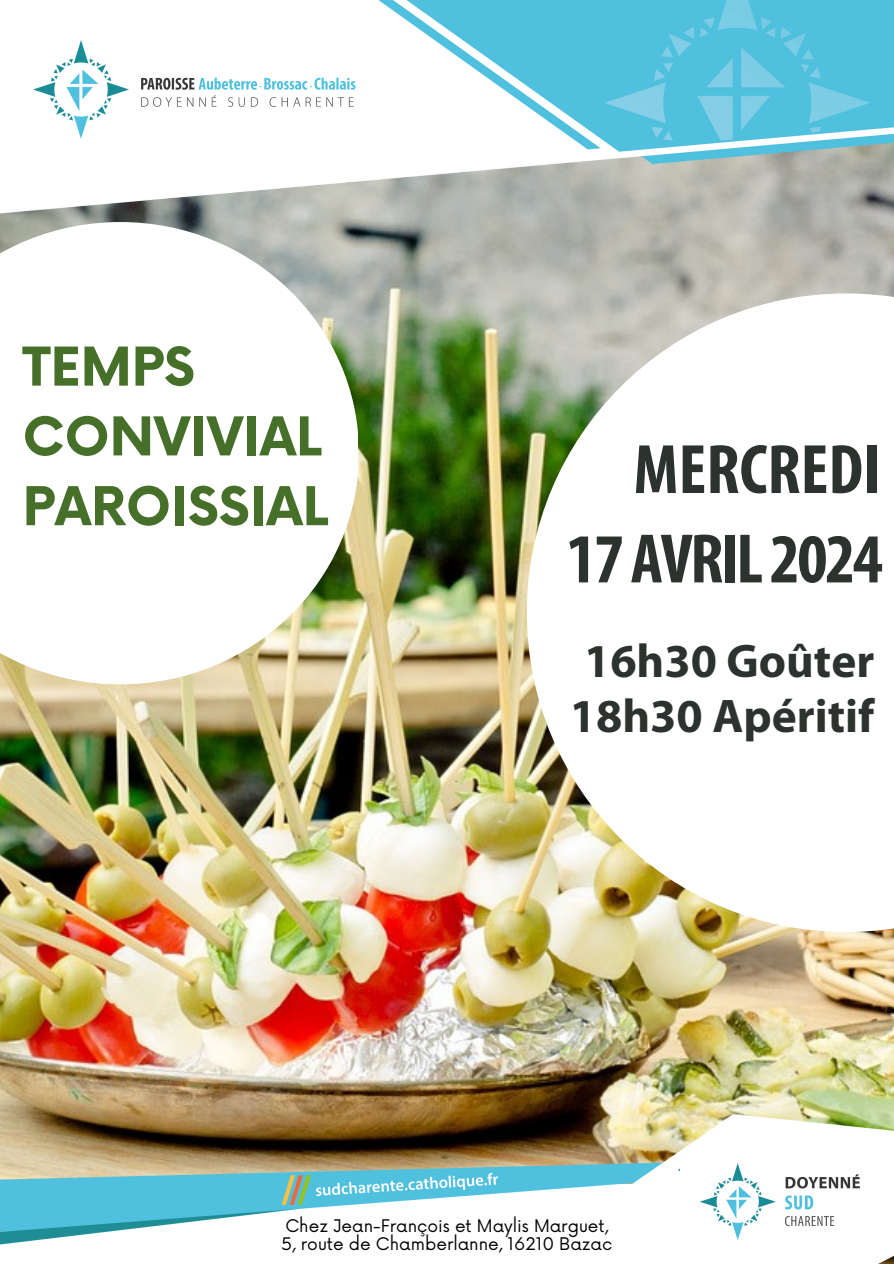
<style>
.page{position:relative;width:894px;height:1264px;background:#fff}
.page>*{position:absolute;margin:0;border:0;box-sizing:border-box;transform-origin:0 0}
.t1{font:700 condensed 70.5px/89.4px "Myriad Pro";color:#2c322d;text-align:right}
.t2{font:700 52.05px/69.8px "Now";color:#466f29}
.t3{font:700 47.4px/55.3px "Myriad Pro";color:#2c322d;text-align:center}
.t4{font:16.95px "Now";color:#000}
</style>
<div class="page">
<img style="left:0;top:213px;width:893px;height:901px">
<svg style="left:526px;top:293px;width:367px;height:639px"></svg>
<img style="left:0;top:1114px;width:893px;height:149px">
<div style="left:659px;top:1171px;width:221px;height:84px;background:#fff"></div>
<div style="left:638px;top:1184px;width:67px;height:58px;background:#fff"></div>
<img style="left:686px;top:1155px;width:188px;height:85px">
<img style="left:5px;top:0;width:888px;height:213px">
<img style="left:33px;top:41px;width:325px;height:97px">
<svg style="left:0;top:222px;width:358px;height:462px"></svg>
<p class="t2" style="left:23px;top:335px;width:307px">TEMPS<br>CONVIVIAL<br>PAROISSIAL</p>
<p class="t1" style="left:566px;top:430px;width:318px">MERCREDI<br>17AVRIL2024</p>
<h1 class="t3" style="left:569px;top:637px;width:306px">16h30 Goûter<br>18h30 Apéritif</h1>
<p class="t4" style="left:285px;top:1216px;width:324px">Chez Jean-François et Maylis Marguet,</p>
<p class="t4" style="left:281px;top:1234px;width:332px">5, route de Chamberlanne, 16210 Bazac</p>
</div>
